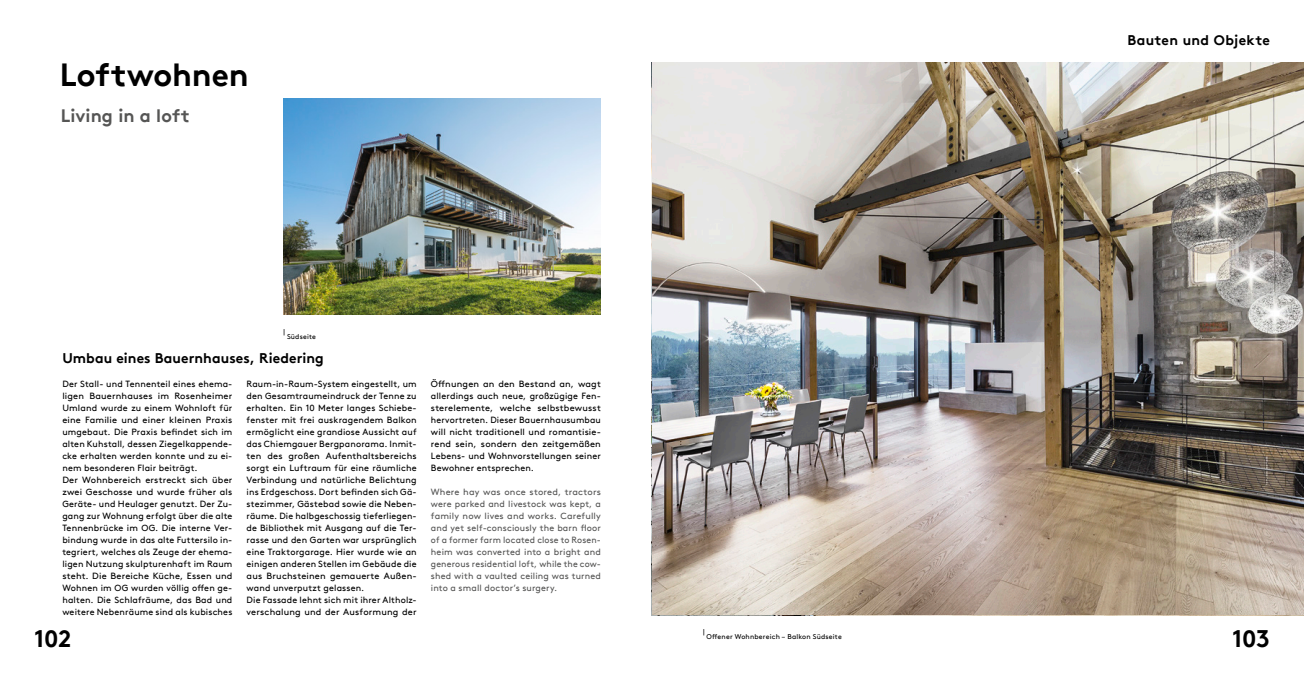
<style>
.page{position:relative;width:1304px;height:681px;background:#fff}
.page>*{position:absolute;margin:0;border:0;box-sizing:border-box;transform-origin:0 0}
.t1{font:700 32px "BDIA Brown TT";color:#000}
.t2{font:700 24px "BDIA Brown TT";letter-spacing:-.01em;color:#000}
.t3{font:700 18px "BDIA Brown TT";letter-spacing:.005em;color:#565655}
.t4{font:700 14px "BDIA Brown TT";letter-spacing:.01em;color:#000}
.t5{font:9px/12px "BDIA Brown TT";letter-spacing:.015em;color:#000}
.t6{font:9px/12px "BDIA Brown TT";letter-spacing:.01em;color:#565655;text-align:justify}
.t7{font:7px "BDIA Brown TT";letter-spacing:.025em;color:#000}
</style>
<div class="page">
<img style="left:652px;top:62px;width:652px;height:552px">
<img style="left:283px;top:98px;width:318px;height:216px">
<h1 class="t1" style="left:60px;top:56px;width:190px">Loftwohnen</h1>
<h3 class="t3" style="left:61px;top:105px;width:130px">Living in a loft</h3>
<p class="t7" style="left:283px;top:327px;width:3px">|</p>
<p class="t7" style="left:287px;top:332px;width:31px">Südseite</p>
<h3 class="t4" style="left:62px;top:349px;width:263px">Umbau eines Bauernhauses, Riedering</h3>
<p class="t5" style="left:62px;top:377px;width:172px">Der Stall- und Tennenteil eines ehema&shy;ligen Bauernhauses im Rosenheimer Umland wurde zu einem Wohnloft für eine Familie und einer kleinen Praxis umgebaut. Die Praxis befindet sich im alten Kuhstall, dessen Ziegelkappende&shy;cke erhalten werden konnte und zu ei&shy;nem besonderen Flair beiträgt.<br>Der Wohnbereich erstreckt sich über zwei Geschosse und wurde früher als Geräte- und Heulager genutzt. Der Zu&shy;gang zur Wohnung erfolgt über die alte Tennenbrücke im OG. Die interne Ver&shy;bindung wurde in das alte Futtersilo in&shy;tegriert, welches als Zeuge der ehema&shy;ligen Nutzung skulpturenhaft im Raum steht. Die Bereiche Küche, Essen und Wohnen im OG wurden völlig offen ge&shy;halten. Die Schlafräume, das Bad und weitere Nebenräume sind als kubisches</p>
<p class="t5" style="left:247px;top:377px;width:172px">Raum-in- Raum-System eingestellt, um den Gesamtraumeindruck der Tenne zu erhalten. Ein 10 Meter langes Schiebe&shy;fenster mit frei auskragendem Balkon ermöglicht eine grandiose Aussicht auf das Chiemgauer Bergpanorama. Inmit&shy;ten des großen Aufenthaltsbereichs sorgt ein Luftraum für eine räumliche Verbindung und natürliche Belichtung ins Erdgeschoss. Dort befinden sich Gä&shy;stezimmer, Gästebad sowie die Neben&shy;räume. Die halbgeschossig tieferliegen&shy;de Bibliothek mit Ausgang auf die Ter&shy;rasse und den Garten war ursprünglich eine Traktorgarage. Hier wurde wie an einigen anderen Stellen im Gebäude die aus Bruchsteinen gemauerte Außen&shy;wand unverputzt gelassen.<br>Die Fassade lehnt sich mit ihrer Altholz&shy;verschalung und der Ausformung der</p>
<p class="t5" style="left:431px;top:377px;width:172px;text-align:justify">Öffnungen an den Bestand an, wagt allerdings auch neue, großzügige Fen&shy;sterelemente, welche selbstbewusst hervortreten. Dieser Bauernhausumbau will nicht traditionell und romantisie&shy;rend sein, sondern den zeitgemäßen Lebens- und Wohnvorstellungen seiner Bewohner entsprechen.</p>
<p class="t6" style="left:431px;top:485px;width:172px">Where hay was once stored, tractors were parked and livestock was kept, a family now lives and works. Carefully and yet self-consciously the barn floor of a former farm located close to Rosen&shy;heim was converted into a bright and generous residential loft, while the cow&shy;shed with a vaulted ceiling was turned into a small doctor’s surgery.</p>
<h3 class="t4" style="left:1128px;top:31px;width:144px">Bauten und Objekte</h3>
<p class="t7" style="left:703px;top:627px;width:3px">|</p>
<h2 class="t2" style="left:34px;top:623px;width:39px">102</h2>
<h2 class="t2" style="left:1232px;top:623px;width:39px">103</h2>
<p class="t7" style="left:707px;top:632px;width:137px">Offener Wohnbereich – Balkon Südseite</p>
</div>
